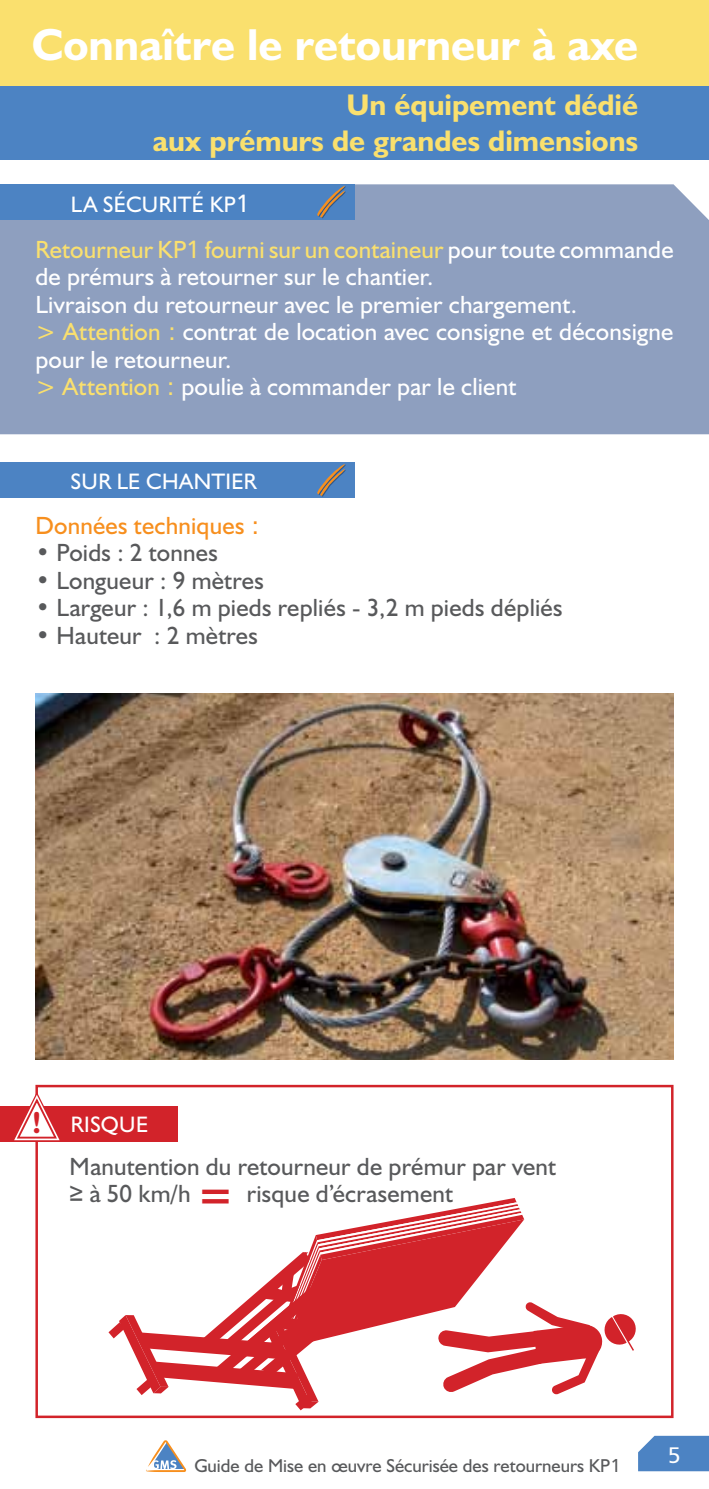
<style>
.page{position:relative;width:709px;height:1489px;background:#fff}
.page>*{position:absolute;margin:0;border:0;box-sizing:border-box;transform-origin:0 0}
.t1{font:700 45px "Humanist 521 BT";color:#fff}
.t2{font:700 30px/36px "Humanist 521 BT";color:#fae06e;text-align:right}
.t3{font:25px/27.5px "Humanist 521 BT";letter-spacing:.005em;color:#fff}
.t4{font:25px/27.5px "Humanist 521 BT";letter-spacing:.01em;color:#58595b}
.t5{font:25px "Humanist 521 BT";letter-spacing:.01em;color:#f78f1e}
.t6{font:22.5px "Humanist 521 BT";letter-spacing:.015em;color:#fff}
.t7{font:22.5px "Humanist 777 BT Roman B";color:#fff}
.t8{font:18.75px "Humanist 521 BT";color:#58595b}
.s1{font-family:"Humanist 777 BT Roman B";font-size:25px}
.s2{color:#fae06e}
.s3{font-family:"Humanist 777 BT Roman B";color:#fae06e}
.s4{font-family:"Humanist 777 BT Roman B"}
.s5{font-weight:700;font-size:30.5px;color:#d2232a}
.s6{font-family:"Arial"}
.s7{font-weight:700;font-size:45px;color:#d2232a}
</style>
<div class="page">
<svg style="left:638px;top:1435px;width:71px;height:35px;background:#5a8cc7"></svg>
<svg style="left:146px;top:1440px;width:40px;height:31px"></svg>
<div style="left:0;top:37px;width:709px;height:122px;background:#4c83c3"></div>
<div style="left:0;top:0;width:709px;height:85px;background:#fae06e"></div>
<div style="left:0;top:184px;width:709px;height:250px;background:#8e9fbf"></div>
<div style="left:0;top:184px;width:354px;height:36px;background:#4c83c3"></div>
<svg style="left:317px;top:186px;width:29px;height:32px"></svg>
<div style="left:0;top:462px;width:354px;height:36px;background:#4c83c3"></div>
<svg style="left:317px;top:464px;width:29px;height:32px"></svg>
<div style="left:35px;top:1084px;width:638px;height:333px;border:2px solid #d2232a"></div>
<div style="left:0;top:1106px;width:177px;height:35px;background:#d2232a"></div>
<svg style="left:6px;top:1090px;width:62px;height:55px"></svg>
<img style="left:35px;top:693px;width:638px;height:366px">
<svg style="left:108px;top:1198px;width:528px;height:212px"></svg>
<h1 class="t1" style="left:32px;top:16px;width:607px">Connaître le retourneur à axe</h1>
<p class="t2" style="left:153px;top:86px;width:487px">Un équipement dédié<br>aux prémurs de grandes dimensions</p>
<p class="t6" style="left:71px;top:190px;width:181px">LA SÉCURITÉ KP<span class="s1">1</span></p>
<p class="t3" style="left:35px;top:235px;width:639px"><span class="s2">Retourneur KP</span><span class="s3">1</span> <span class="s2">fourni sur un containeur</span> pour toute commande de prémurs à retourner sur le chantier.<br>Livraison du retourneur avec le premier chargement.<br><span class="s2">&gt; Attention</span> <span class="s3">:</span> contrat de location avec consigne et déconsigne pour le retourneur.<br><span class="s2">&gt; Attention</span> <span class="s3">:</span> poulie à commander par le client</p>
<p class="t6" style="left:71px;top:467px;width:187px">SUR LE CHANTIER</p>
<p class="t5" style="left:35px;top:510px;width:225px">Données techniques <span class="s4">:</span></p>
<p class="t4" style="left:35px;top:538px;width:184px">• Poids : 2 tonnes</p>
<p class="t4" style="left:35px;top:566px;width:230px">• Longueur : 9 mètres</p>
<p class="t4" style="left:35px;top:593px;width:528px">• Largeur : 1,6 m pieds repliés - 3,2 m pieds dépliés</p>
<p class="t4" style="left:35px;top:621px;width:224px">• Hauteur : 2 mètres</p>
<p class="t6" style="left:32px;top:1110px;width:118px"><span class="s5">!</span> RISQUE</p>
<p class="t4" style="left:70px;top:1151px;width:488px">Manutention du retourneur de prémur par vent <span class="s6">≥</span> à 50 km/h <span class="s7">=</span> risque d’écrasement</p>
<p class="t8" style="left:194px;top:1453px;width:428px">Guide de Mise en œuvre Sécurisée des retourneurs KP<span class="s4">1</span></p>
<p class="t7" style="left:667px;top:1440px;width:14px">5</p>
</div>
